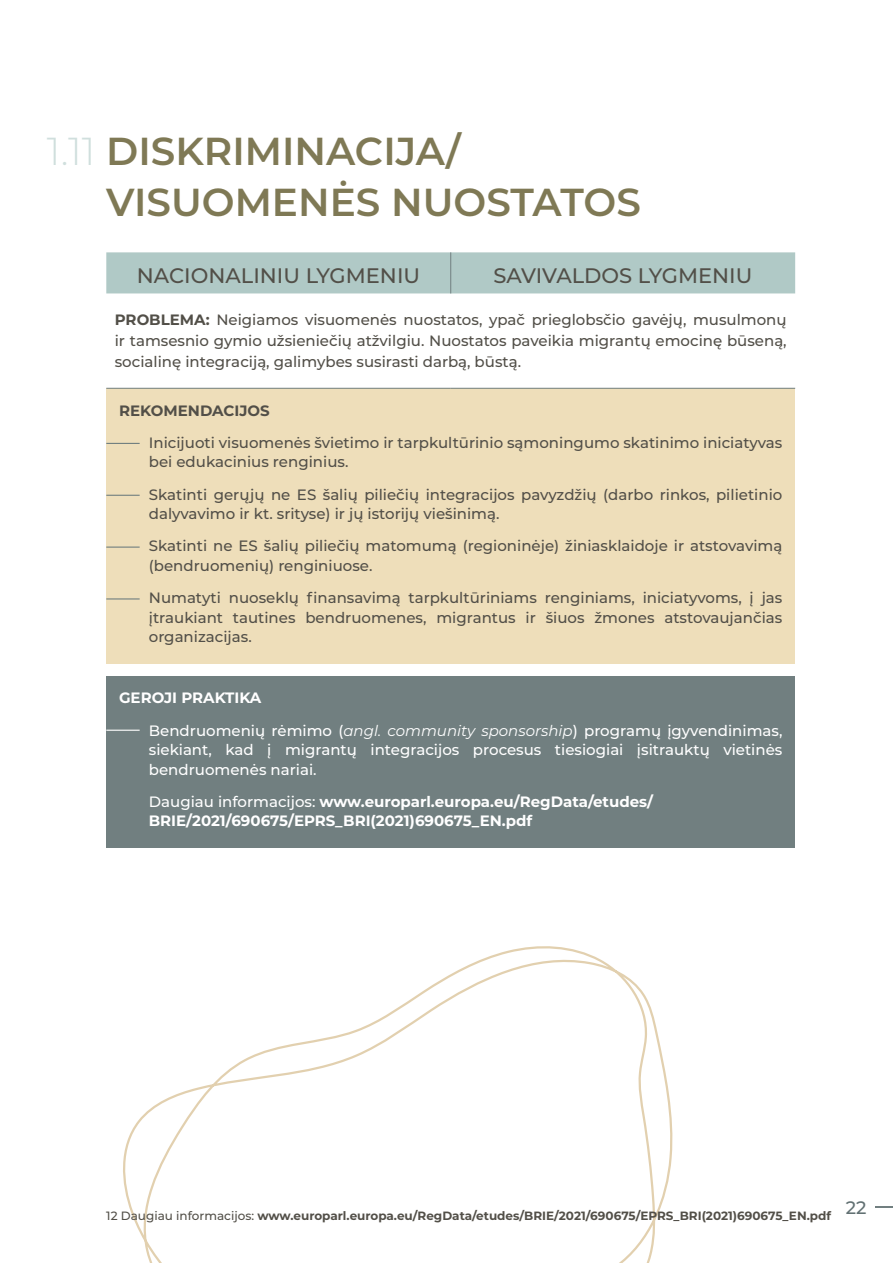
<style>
.page{position:relative;width:893px;height:1263px;background:#fff}
.page>*{position:absolute;margin:0;border:0;box-sizing:border-box;transform-origin:0 0}
.t1{font:600 39px/51px "Montserrat";color:#7f7955}
.t2{font:500 21px "Montserrat";color:#524f48}
.t3{font:500 18px "Montserrat";color:#627173}
.t4{font:500 15px/19.5px "Montserrat";color:#524f48}
.t5{font:500 15px/32.2px "Montserrat";color:#fff}
.t6{font:700 15px/19.5px "Montserrat";color:#fff}
.t7{font:700 15px "Montserrat";color:#524f48}
.t8{font:700 12px "Montserrat";color:#524f48}
.s1{font-weight:300;color:#d0dfdd}
.s2{font-weight:700}
.s3{font-weight:400;font-style:italic}
.s4{font-weight:500}
</style>
<div class="page">
<svg style="left:875px;top:1206px;width:18px;height:2px"></svg>
<div style="left:106px;top:252px;width:689px;height:41px;background:#b0c9c6"></div>
<div style="left:106px;top:388px;width:689px;height:275px;background:#eedeba"></div>
<div style="left:106px;top:676px;width:689px;height:172px;background:#717f80"></div>
<hr style="left:106px;top:388px;width:345px;height:1px;background:#717f80">
<hr style="left:451px;top:388px;width:344px;height:1px;background:#717f80">
<hr style="left:450px;top:252px;width:1px;height:41px;background:#717f80">
<hr style="left:106px;top:443px;width:34px;height:1px;background:#717f80">
<hr style="left:106px;top:495px;width:34px;height:1px;background:#717f80">
<hr style="left:106px;top:546px;width:34px;height:2px;background:#717f80">
<hr style="left:106px;top:598px;width:34px;height:1px;background:#717f80">
<hr style="left:106px;top:730px;width:34px;height:1px;background:#fff">
<svg style="left:123px;top:946px;width:550px;height:317px"></svg>
<h1 class="t1" style="left:106px;top:124px;width:536px;text-indent:-59px"><span class="s1">1.11</span> DISKRIMINACIJA/<br>VISUOMENĖS NUOSTATOS</h1>
<h2 class="t2" style="left:137px;top:261px;width:285px">NACIONALINIU LYGMENIU</h2>
<h2 class="t2" style="left:494px;top:261px;width:260px">SAVIVALDOS LYGMENIU</h2>
<p class="t4" style="left:115px;top:309px;width:673px;line-height:21px;text-align:justify"><span class="s2">PROBLEMA:</span> Neigiamos visuomenės nuostatos, ypač prieglobsčio gavėjų, musulmonų ir tamsesnio gymio užsieniečių atžvilgiu. Nuostatos paveikia migrantų emocinę būseną, socialinę integraciją, galimybes susirasti darbą, būstą.</p>
<p class="t7" style="left:119px;top:399px;width:152px">REKOMENDACIJOS</p>
<p class="t4" style="left:149px;top:432px;width:635px">Inicijuoti visuomenės švietimo ir tarpkultūrinio sąmoningumo skatinimo iniciatyvas bei edukacinius renginius.</p>
<p class="t4" style="left:149px;top:484px;width:635px">Skatinti gerųjų ne ES šalių piliečių integracijos pavyzdžių (darbo rinkos, pilietinio dalyvavimo ir kt. srityse) ir jų istorijų viešinimą.</p>
<p class="t4" style="left:149px;top:536px;width:635px">Skatinti ne ES šalių piliečių matomumą (regioninėje) žiniasklaidoje ir atstovavimą (bendruomenių) renginiuose.</p>
<p class="t4" style="left:149px;top:587px;width:635px;text-align:justify">Numatyti nuoseklų finansavimą tarpkultūriniams renginiams, iniciatyvoms, į jas įtraukiant tautines bendruomenes, migrantus ir šiuos žmones atstovaujančias organizacijas.</p>
<p class="t5" style="left:149px;top:681px;width:635px;text-indent:-30px"><span class="s2">GEROJI PRAKTIKA<br></span>Bendruomenių rėmimo (<span class="s3">angl. community sponsorship</span>) programų įgyvendinimas,</p>
<p class="t5" style="left:149px;top:739px;width:635px;line-height:19.5px">siekiant, kad į migrantų integracijos procesus tiesiogiai įsitrauktų vietinės bendruomenės nariai.</p>
<p class="t6" style="left:149px;top:791px;width:506px"><span class="s4">Daugiau informacijos:</span> www.europarl.europa.eu/RegData/etudes/<br>BRIE/2021/690675/EPRS_BRI(2021)690675_EN.pdf</p>
<p class="t8" style="left:106px;top:1207px;width:726px"><span class="s4">12 Daugiau informacijos:</span> www.europarl.europa.eu/RegData/etudes/BRIE/2021/690675/EPRS_BRI(2021)690675_EN.pdf</p>
<p class="t3" style="left:846px;top:1195px;width:22px">22</p>
</div>
